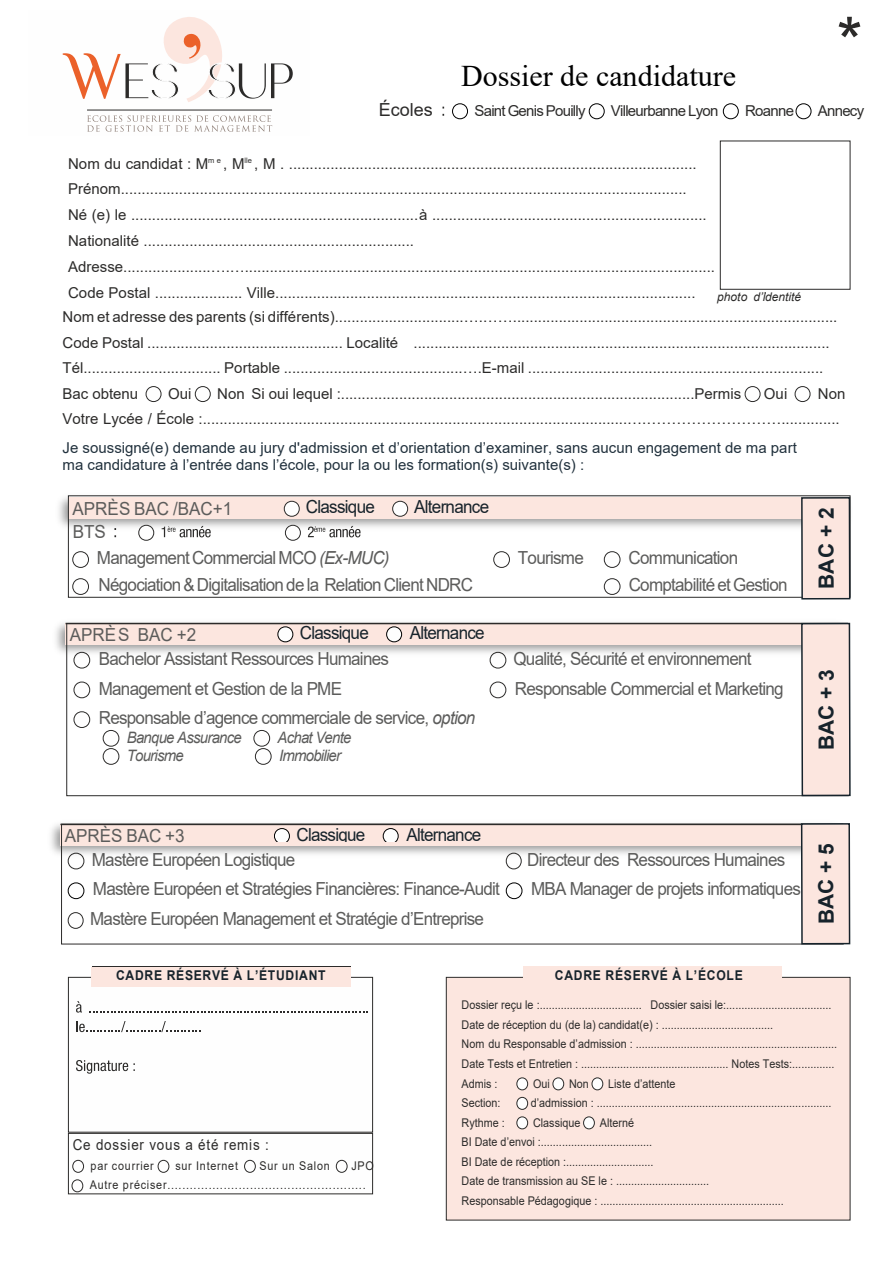
<style>
.page{position:relative;width:893px;height:1263px;background:#fff}
.page>*{position:absolute;margin:0;border:0;box-sizing:border-box;transform-origin:0 0}
.t1{font:67.5px "Arial";color:#2c2b2a}
.t2{font:30px "Times New Roman";color:#000}
.t3{font:700 21px "Arial";color:#17232b}
.t4{font:18px "Arial";letter-spacing:-.04em;color:#5c5c5b;scale:.95 1}
.t5{font:18px "Arial";letter-spacing:-.04em;color:#17232b;scale:.95 1}
.t6{font:18px/23px "Arial";color:#5c5c5b;scale:.95 1}
.t7{font:18px "Arial";color:#2c2b2a}
.t8{font:italic 15.75px "Arial";letter-spacing:-.05em;color:#5c5c5b;scale:.95 1}
.t9{font:15px/25.8px "Arial";color:#2c2b2a}
.t10{font:15px/17.2px "Arial";color:#21313d}
.t11{font:15px "Arial";letter-spacing:-.05em;color:#2c2b2a}
.t12{font:15px "Arial";letter-spacing:.06em;color:#2c2b2a;scale:.9 1}
.t13{font:700 13.5px "Arial";letter-spacing:.06em;color:#17232b;scale:.9 1}
.t14{font:12px/19.5px "Arial";color:#2c2b2a;scale:.9 1}
.t15{font:12px/19.5px "Arial";letter-spacing:.07em;color:#2c2b2a;scale:.9 1}
.t16{font:italic 12px "Arial";color:#2c2b2a}
.s1{font-style:italic}
</style>
<div class="page">
<div style="left:68px;top:977px;width:305px;height:155px;border:1px solid #2c2b2a"></div>
<div style="left:68px;top:1133px;width:305px;height:61px;border:1px solid #2c2b2a"></div>
<div style="left:92px;top:966px;width:259px;height:20px;background:#2c2b2a"></div>
<div style="left:446px;top:977px;width:404px;height:243px;background:#fce6df;border:1px solid #2c2b2a"></div>
<div style="left:523px;top:966px;width:259px;height:20px;background:#fce6df"></div>
<div style="left:92px;top:967px;width:259px;height:20px;background:#fce6df"></div>
<div style="left:720px;top:141px;width:130px;height:149px;border:1px solid #2c2b2a"></div>
<img style="left:59px;top:495px;width:792px;height:39px">
<div style="left:68px;top:497px;width:781px;height:21px;background:#fce6df"></div>
<svg style="left:63px;top:17px;width:230px;height:85px"></svg>
<hr style="left:87px;top:110px;width:185px;height:1px;background:#2c2b2a">
<svg style="left:87px;top:115px;width:185px;height:17px"></svg>
<svg style="left:76px;top:1001px;width:6px;height:12px"></svg>
<svg style="left:89px;top:1011px;width:279px;height:1px"></svg>
<svg style="left:76px;top:1021px;width:125px;height:11px"></svg>
<svg style="left:76px;top:1060px;width:59px;height:14px"></svg>
<svg style="left:114px;top:528px;width:2px;height:9px"></svg>
<div style="left:68px;top:495px;width:782px;height:103px;border:1px solid #2c2b2a"></div>
<img style="left:56px;top:622px;width:744px;height:31px">
<div style="left:66px;top:623px;width:780px;height:21px;background:#fce6df"></div>
<div style="left:66px;top:623px;width:783px;height:173px;border:1px solid #2c2b2a"></div>
<img style="left:51px;top:823px;width:750px;height:31px">
<div style="left:60px;top:824px;width:781px;height:21px;background:#fce6df"></div>
<hr style="left:60px;top:824px;width:783px;height:1px;background:#2c2b2a">
<div style="left:61px;top:824px;width:783px;height:120px;border:1px solid #2c2b2a"></div>
<div style="left:802px;top:824px;width:47px;height:120px;background:#fce6df"></div>
<div style="left:801px;top:823px;width:49px;height:121px;border:2px solid #17232b"></div>
<svg style="left:800px;top:622px;width:51px;height:175px;background:#ead8d2"></svg>
<div style="left:802px;top:498px;width:48px;height:101px;background:#fce6df"></div>
<div style="left:801px;top:497px;width:49px;height:102px;border:2px solid #17232b"></div>
<svg style="left:139px;top:525px;width:81px;height:13px"></svg>
<svg style="left:285px;top:525px;width:76px;height:13px"></svg>
<svg style="left:74px;top:652px;width:25px;height:1px"></svg>
<svg style="left:490px;top:652px;width:24px;height:1px"></svg>
<svg style="left:68px;top:853px;width:24px;height:1px"></svg>
<svg style="left:506px;top:853px;width:22px;height:1px"></svg>
<h2 class="t2" style="left:461px;top:65px;width:276px">Dossier de candidature</h2>
<h1 class="t1" style="left:836px;top:17px;width:28px">*</h1>
<p class="t7" style="left:379px;top:103px;width:56px">Écoles</p>
<p class="t11" style="left:474px;top:105px;width:113px">Saint Genis Pouilly</p>
<p class="t11" style="left:611px;top:105px;width:109px">Villeurbanne Lyon</p>
<p class="t9" style="left:745px;top:99px;width:50px">Roanne</p>
<p class="t9" style="left:818px;top:99px;width:48px">Annecy</p>
<p class="t9" style="left:68px;top:152px;width:648px">Nom du candidat : M<sup>m</sup> <sup>e</sup> , M<sup>lle</sup> , M . ..................................................................................................<br>Prénom........................................................................................................................................<br>Né (e) le ..................................................................... à ..................................................................<br>Nationalité .................................................................<br>Adresse.....................….….................................................................................................................<br>Code Postal ..................... Ville.....................................................................................................</p>
<p class="t16" style="left:717px;top:292px;width:85px">photo d’’identité</p>
<p class="t9" style="left:63px;top:305px;width:776px">Nom et adresse des parents (si différents)...............................….……..............................................................................<br>Code Postal ............................................... Localité ....................................................................................................<br>Tél................................. Portable ...........................................….E-mail .......................................................................<br>Bac obtenu</p>
<p class="t9" style="left:168px;top:382px;width:25px">Oui</p>
<p class="t9" style="left:217px;top:382px;width:525px">Non Si oui lequel :.....................................................................................Permis</p>
<p class="t9" style="left:764px;top:382px;width:25px">Oui</p>
<p class="t9" style="left:63px;top:382px;width:784px;text-indent:755px">Non<br>Votre Lycée / École :......................................................................................................….………………………..............</p>
<p class="t10" style="left:63px;top:440px;width:736px">Je soussigné(e) demande au jury d'admission et d’orientation d’examiner, sans aucun engagement de ma part ma candidature à l’entrée dans l’école, pour la ou les formation(s) suivante(s) :</p>
<p class="t6" style="left:73px;top:499px;width:170px">APRÈS BAC /BAC+1<br>BTS</p>
<p class="t4" style="left:97px;top:551px;width:310px">Management Commercial MCO <span class="s1">(Ex-MUC)</span></p>
<p class="t4" style="left:518px;top:551px;width:71px">Tourisme</p>
<p class="t4" style="left:629px;top:551px;width:117px">Communication</p>
<p class="t4" style="left:99px;top:578px;width:396px">Négociation &amp; Digitalisation de la Relation Client NDRC</p>
<p class="t4" style="left:629px;top:578px;width:169px">Comptabilité et Gestion</p>
<p class="t5" style="left:306px;top:500px;width:74px">Classique</p>
<p class="t5" style="left:414px;top:500px;width:80px">Alternance</p>
<p class="t6" style="left:70px;top:625px;width:134px">APRÈS BAC +2</p>
<p class="t5" style="left:300px;top:626px;width:74px">Classique</p>
<p class="t5" style="left:410px;top:626px;width:80px">Alternance</p>
<p class="t4" style="left:99px;top:652px;width:307px">Bachelor Assistant Ressources Humaines</p>
<p class="t4" style="left:513px;top:652px;width:252px">Qualité, Sécurité et environnement</p>
<p class="t4" style="left:99px;top:681px;width:258px">Management et Gestion de la PME</p>
<p class="t4" style="left:515px;top:681px;width:284px">Responsable Commercial et Marketing</p>
<p class="t4" style="left:99px;top:711px;width:398px">Responsable d’agence commerciale de service, <span class="s1">option</span></p>
<p class="t8" style="left:127px;top:731px;width:123px">Banque Assurance</p>
<p class="t8" style="left:278px;top:731px;width:79px">Achat Vente</p>
<p class="t8" style="left:127px;top:750px;width:61px">Tourisme</p>
<p class="t8" style="left:279px;top:750px;width:67px">Immobilier</p>
<h3 class="t3" style="left:818px;top:589px;width:83px;rotate:-90deg">BAC + 2</h3>
<h3 class="t3" style="left:819px;top:750px;width:83px;rotate:-90deg">BAC + 3</h3>
<p class="t6" style="left:65px;top:826px;width:128px">APRÈS BAC +3</p>
<p class="t5" style="left:296px;top:827px;width:74px">Classique</p>
<p class="t5" style="left:406px;top:827px;width:80px">Alternance</p>
<p class="t4" style="left:92px;top:852px;width:216px">Mastère Européen Logistique</p>
<p class="t4" style="left:527px;top:852px;width:273px">Directeur des Ressources Humaines</p>
<p class="t4" style="left:93px;top:882px;width:430px">Mastère Européen et Stratégies Financières: Finance-Audit</p>
<p class="t4" style="left:531px;top:882px;width:286px">MBA Manager de projets informatiques</p>
<p class="t4" style="left:90px;top:912px;width:416px">Mastère Européen Management et Stratégie d’Entreprise</p>
<p class="t13" style="left:116px;top:971px;width:234px">CADRE RÉSERVÉ À L’ÉTUDIANT</p>
<p class="t13" style="left:555px;top:971px;width:210px">CADRE RÉSERVÉ À L’ÉCOLE</p>
<h3 class="t3" style="left:818px;top:924px;width:83px;rotate:-90deg">BAC + 5</h3>
<p class="t12" style="left:73px;top:1139px;width:219px">Ce dossier vous a été remis :</p>
<p class="t15" style="left:91px;top:1157px;width:72px">par courrier</p>
<p class="t15" style="left:175px;top:1157px;width:71px">sur Internet</p>
<p class="t15" style="left:260px;top:1157px;width:79px">Sur un Salon</p>
<p class="t15" style="left:90px;top:1157px;width:317px;text-indent:262px">JPO<br>Autre préciser.....................................................</p>
<p class="t14" style="left:462px;top:997px;width:419px">Dossier reçu le :.................................. Dossier saisi le:...................................<br>Date de réception du (de la) candidat(e) : .....................................<br>Nom du Responsable d’admission : ...................................................................<br>Date Tests et Entretien : ................................................. Notes Tests:..............<br>Admis :</p>
<p class="t14" style="left:533px;top:1075px;width:20px">Oui</p>
<p class="t14" style="left:569px;top:1075px;width:24px">Non</p>
<p class="t14" style="left:608px;top:1075px;width:76px">Liste d’attente</p>
<p class="t14" style="left:462px;top:1094px;width:45px">Section:</p>
<p class="t14" style="left:531px;top:1094px;width:336px">d’admission : ..............................................................................</p>
<p class="t14" style="left:462px;top:1114px;width:50px">Rythme :</p>
<p class="t14" style="left:533px;top:1114px;width:54px">Classique</p>
<p class="t14" style="left:462px;top:1114px;width:360px;text-indent:138px">Alterné<br>BI Date d’envoi :.....................................<br>BI Date de réception :.............................<br>Date de transmission au SE le : ...............................<br>Responsable Pédagogique : .............................................................</p>
</div>
